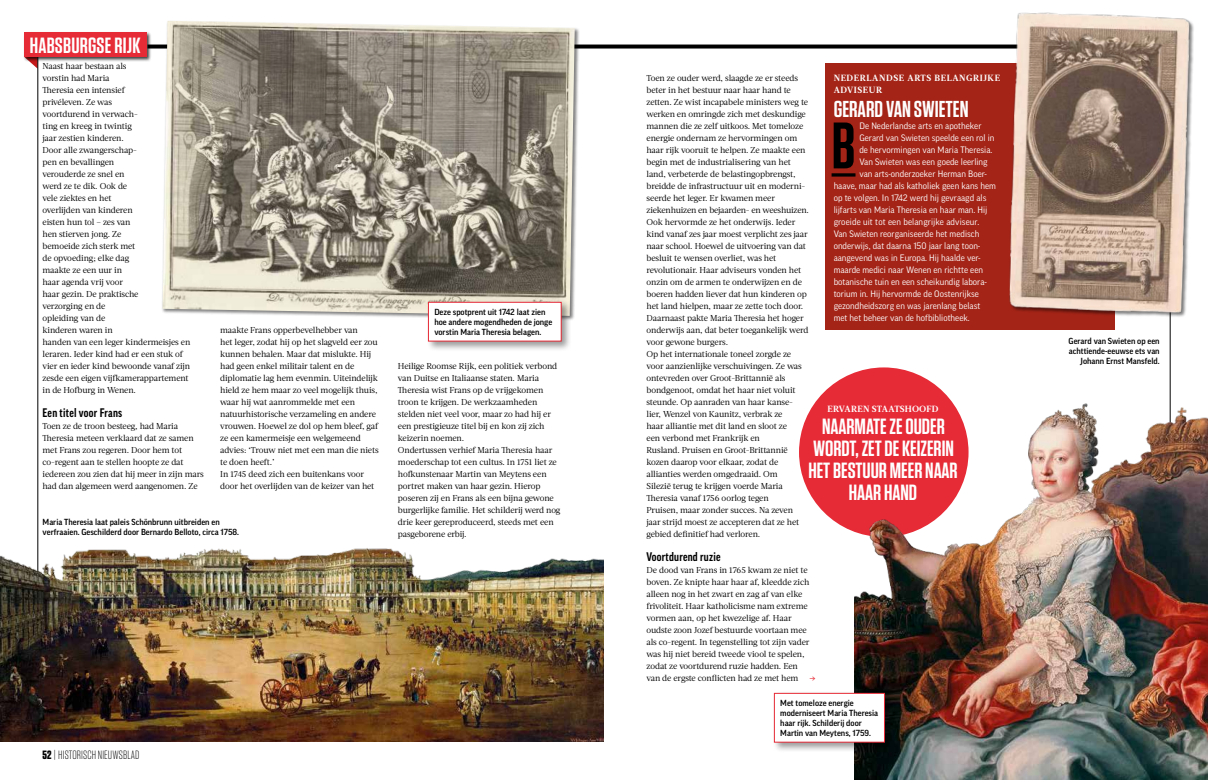
<style>
.page{position:relative;width:1208px;height:780px;background:#fff}
.page>*{position:absolute;margin:0;border:0;box-sizing:border-box;transform-origin:0 0}
.t1{font:600 65.5px "Tungsten";color:#000}
.t2{font:600 23px "Tungsten";color:#fff}
.t3{font:600 22px/22px "Tungsten";color:#fff;text-align:center}
.t4{font:700 condensed 12px "Good OT";letter-spacing:.02em;color:#000}
.t5{font:300 12px "Tungsten";letter-spacing:.01em;color:#000}
.t6{font:9px "Good OT";color:#fff}
.t7{font:700 9px/12px "Acta";letter-spacing:.06em;color:#fff}
.t8{font:700 9px "Acta";letter-spacing:.01em;color:#fff}
.t9{font:8.6px/12px "Acta";letter-spacing:-.015em;color:#000}
.t10{font:500 8.5px/10px "Good OT";color:#000}
.t11{font:8.5px "Verlag";color:#e62a36}
.s1{font-weight:700}
</style>
<div class="page">
<svg style="left:30px;top:62px;width:8px;height:7px"></svg>
<hr style="left:38px;top:57px;width:1px;height:684px;background:#000">
<hr style="left:1170px;top:45px;width:1px;height:696px;background:#000">
<div style="left:23px;top:32px;width:128px;height:30px;background:#000;opacity:.75"></div>
<div style="left:24px;top:33px;width:122px;height:24px;background:#e62a36"></div>
<svg style="left:147px;top:45px;width:846px;height:4px;background:#1d1d1d"></svg>
<img style="left:0;top:489px;width:604px;height:252px">
<div style="left:162px;top:20px;width:418px;height:301px;background:#000;opacity:.5"></div>
<img style="left:162px;top:21px;width:413px;height:295px">
<img style="left:854px;top:337px;width:354px;height:443px">
<div style="left:799px;top:367px;width:169px;height:170px;background:#e62a36;border-radius:50%"></div>
<div style="left:825px;top:63px;width:289px;height:266px;background:#a42417"></div>
<hr style="left:831px;top:173px;width:24px;height:3px;background:#000">
<div style="left:772px;top:691px;width:123px;height:61px;background:#000;opacity:.4"></div>
<div style="left:774px;top:693px;width:110px;height:49px;background:#fff"></div>
<div style="left:774px;top:693px;width:110px;height:49px;border:1px solid #e62a36"></div>
<div style="left:426px;top:300px;width:145px;height:51px;background:#000;opacity:.4"></div>
<div style="left:428px;top:302px;width:133px;height:39px;background:#fff"></div>
<div style="left:428px;top:302px;width:133px;height:39px;border:1px solid #e62a36"></div>
<img style="left:993px;top:12px;width:201px;height:304px">
<img style="left:854px;top:501px;width:130px;height:84px">
<h3 class="t3" style="left:30px;top:34px;width:112px">HABSBURGSE RIJK</h3>
<p class="t9" style="left:43px;top:60px;width:149px">Naast haar bestaan als<br>vorstin had Maria<br>Theresia een intensief<br>privéleven. Ze was<br>voortdurend in verwach-<br>ting en kreeg in twintig<br>jaar zestien kinderen.<br>Door alle zwangerschap-<br>pen en bevallingen<br>verouderde ze snel en<br>werd ze te dik. Ook de<br>vele ziektes en het<br>overlijden van kinderen<br>eisten hun tol – zes van<br>hen stierven jong. Ze<br>bemoeide zich sterk met<br>de opvoeding; elke dag<br>maakte ze een uur in<br>haar agenda vrij voor<br>haar gezin. De praktische<br>verzorging en de<br>opleiding van de<br>kinderen waren in<br>handen van een leger kindermeisjes en leraren. Ieder kind had er een stuk of vier en ieder kind bewoonde vanaf zijn zesde een eigen vijfkamerappartement in de Hofburg in Wenen.</p>
<h3 class="t4" style="left:43px;top:406px;width:81px">Een titel voor Frans</h3>
<p class="t9" style="left:43px;top:420px;width:163px">Toen ze de troon besteeg, had Maria Theresia meteen verklaard dat ze samen met Frans zou regeren. Door hem tot co-regent aan te stellen hoopte ze dat iedereen zou zien dat hij meer in zijn mars had dan algemeen werd aangenomen. Ze</p>
<p class="t9" style="left:220px;top:324px;width:160px">maakte Frans opperbevelhebber van<br>het leger, zodat hij op het slagveld eer zou kunnen behalen. Maar dat mislukte. Hij had geen enkel militair talent en de diplomatie lag hem evenmin. Uiteindelijk hield ze hem maar zo veel mogelijk thuis, waar hij wat aanrommelde met een natuurhistorische verzameling en andere vrouwen. Hoewel ze dol op hem bleef, gaf ze een kamermeisje een welgemeend advies: ‘Trouw niet met een man die niets te doen heeft.’<br>In 1745 deed zich een buitenkans voor door het overlijden van de keizer van het</p>
<p class="t10" style="left:43px;top:517px;width:198px">Maria Theresia laat paleis Schönbrunn uitbreiden en verfraaien. Geschilderd door Bernardo Belloto, circa 1758.</p>
<p class="t10" style="left:434px;top:307px;width:119px">Deze spotprent uit 1742 laat zien hoe andere mogendheden de jonge vorstin Maria Theresia belagen.</p>
<p class="t9" style="left:398px;top:360px;width:164px">Heilige Roomse Rijk, een politiek verbond van Duitse en Italiaanse staten. Maria Theresia wist Frans op de vrijgekomen troon te krijgen. De werkzaamheden stelden niet veel voor, maar zo had hij er een prestigieuze titel bij en kon zij zich keizerin noemen.<br>Ondertussen verhief Maria Theresia haar moederschap tot een cultus. In 1751 liet ze hofkunstenaar Martin van Meytens een portret maken van haar gezin. Hierop poseren zij en Frans als een bijna gewone burgerlijke familie. Het schilderij werd nog drie keer gereproduceerd, steeds met een pasgeborene erbij.</p>
<h3 class="t5" style="left:43px;top:748px;width:98px"><span class="s1">52</span>|HISTORISCH NIEUWSBLAD</h3>
<p class="t7" style="left:833px;top:72px;width:168px">NEDERLANDSE ARTS BELANGRIJKE<br>ADVISEUR</p>
<h2 class="t2" style="left:833px;top:97px;width:136px">GERARD VAN SWIETEN</h2>
<h1 class="t1" style="left:831px;top:111px;width:25px">B</h1>
<p class="t6" style="left:859px;top:121px;width:124px">De Nederlandse arts en apotheker</p>
<p class="t9" style="left:646px;top:72px;width:164px">Toen ze ouder werd, slaagde ze er steeds beter in het bestuur naar haar hand te zetten. Ze wist incapabele ministers weg te werken en omringde zich met deskundige mannen die ze zelf uitkoos. Met tomeloze energie ondernam ze hervormingen om haar rijk vooruit te helpen. Ze maakte een begin met de industrialisering van het land, verbeterde de belastingopbrengst, breidde de infrastructuur uit en moderni&shy;seerde het leger. Er kwamen meer ziekenhuizen en bejaarden- en weeshuizen.<br>Ook hervormde ze het onderwijs. Ieder kind vanaf zes jaar moest verplicht zes jaar naar school. Hoewel de uitvoering van dat besluit te wensen overliet, was het revolutionair. Haar adviseurs vonden het onzin om de armen te onderwijzen en de boeren hadden liever dat hun kinderen op het land hielpen, maar ze zette toch door.<br>Daarnaast pakte Maria Theresia het hoger onderwijs aan, dat beter toegankelijk werd voor gewone burgers.<br>Op het internationale toneel zorgde ze voor aanzienlijke verschuivingen. Ze was ontevreden over Groot-Brittannië als bondgenoot, omdat het haar niet voluit steunde. Op aanraden van haar kanse&shy;lier, Wenzel von Kaunitz, verbrak ze<br>haar alliantie met dit land en sloot ze<br>een verbond met Frankrijk en<br>Rusland. Pruisen en Groot-Brittannië kozen daarop voor elkaar, zodat de allianties werden omgedraaid. Om<br>Silezië terug te krijgen voerde Maria Theresia vanaf 1756 oorlog tegen<br>Pruisen, maar zonder succes. Na zeven jaar strijd moest ze accepteren dat ze het gebied definitief had verloren.</p>
<h3 class="t4" style="left:646px;top:550px;width:76px">Voortdurend ruzie</h3>
<p class="t9" style="left:646px;top:564px;width:164px">De dood van Frans in 1765 kwam ze niet te boven. Ze knipte haar haar af, kleedde zich alleen nog in het zwart en zag af van elke frivoliteit. Haar katholicisme nam extreme vormen aan, op het kwezelige af. Haar oudste zoon Jozef bestuurde voortaan mee als co-regent. In tegenstelling tot zijn vader was hij niet bereid tweede viool te spelen, zodat ze voortdurend ruzie hadden. Een van de ergste conflicten had ze met hem</p>
<p class="t10" style="left:780px;top:698px;width:99px">Met tomeloze energie moderniseert Maria Theresia haar rijk. Schilderij door<br>Martin van Meytens, 1759.</p>
<p class="t6" style="left:859px;top:133px;width:137px">Gerard van Swieten speelde een rol in</p>
<p class="t6" style="left:859px;top:145px;width:134px">de hervormingen van Maria Theresia.</p>
<p class="t6" style="left:859px;top:157px;width:130px">Van Swieten was een goede leerling</p>
<p class="t6" style="left:859px;top:169px;width:129px">van arts-onderzoeker Herman Boer-</p>
<p class="t6" style="left:833px;top:181px;width:164px">haave, maar had als katholiek geen kans hem</p>
<p class="t6" style="left:833px;top:193px;width:154px">op te volgen. In 1742 werd hij gevraagd als</p>
<p class="t6" style="left:833px;top:205px;width:155px">lijfarts van Maria Theresia en haar man. Hij</p>
<p class="t6" style="left:833px;top:217px;width:147px">groeide uit tot een belangrijke adviseur.</p>
<p class="t6" style="left:833px;top:229px;width:147px">Van Swieten reorganiseerde het medisch</p>
<p class="t6" style="left:833px;top:241px;width:148px">onderwijs, dat daarna 150 jaar lang toon-</p>
<p class="t6" style="left:833px;top:253px;width:148px">aangevend was in Europa. Hij haalde ver-</p>
<p class="t6" style="left:833px;top:265px;width:151px">maarde medici naar Wenen en richtte een</p>
<p class="t6" style="left:833px;top:277px;width:155px">botanische tuin en een scheikundig labora-</p>
<p class="t6" style="left:833px;top:289px;width:147px">torium in. Hij hervormde de Oostenrijkse</p>
<p class="t6" style="left:833px;top:301px;width:148px">gezondheidszorg en was jarenlang belast</p>
<p class="t6" style="left:833px;top:313px;width:138px">met het beheer van de hofbibliotheek.</p>
<p class="t8" style="left:827px;top:403px;width:112px">ERVAREN STAATSHOOFD</p>
<h3 class="t3" style="left:808px;top:415px;width:151px">NAARMATE ZE OUDER<br>WORDT, ZET DE KEIZERIN<br>HET BESTUUR MEER NAAR<br>HAAR HAND</h3>
<p class="t11" style="left:809px;top:671px;width:8px">→</p>
<p class="t10" style="left:1068px;top:336px;width:93px;text-align:right">Gerard van Swieten op een achttiende-eeuwse ets van<br>Johann Ernst Mansfeld.</p>
</div>
